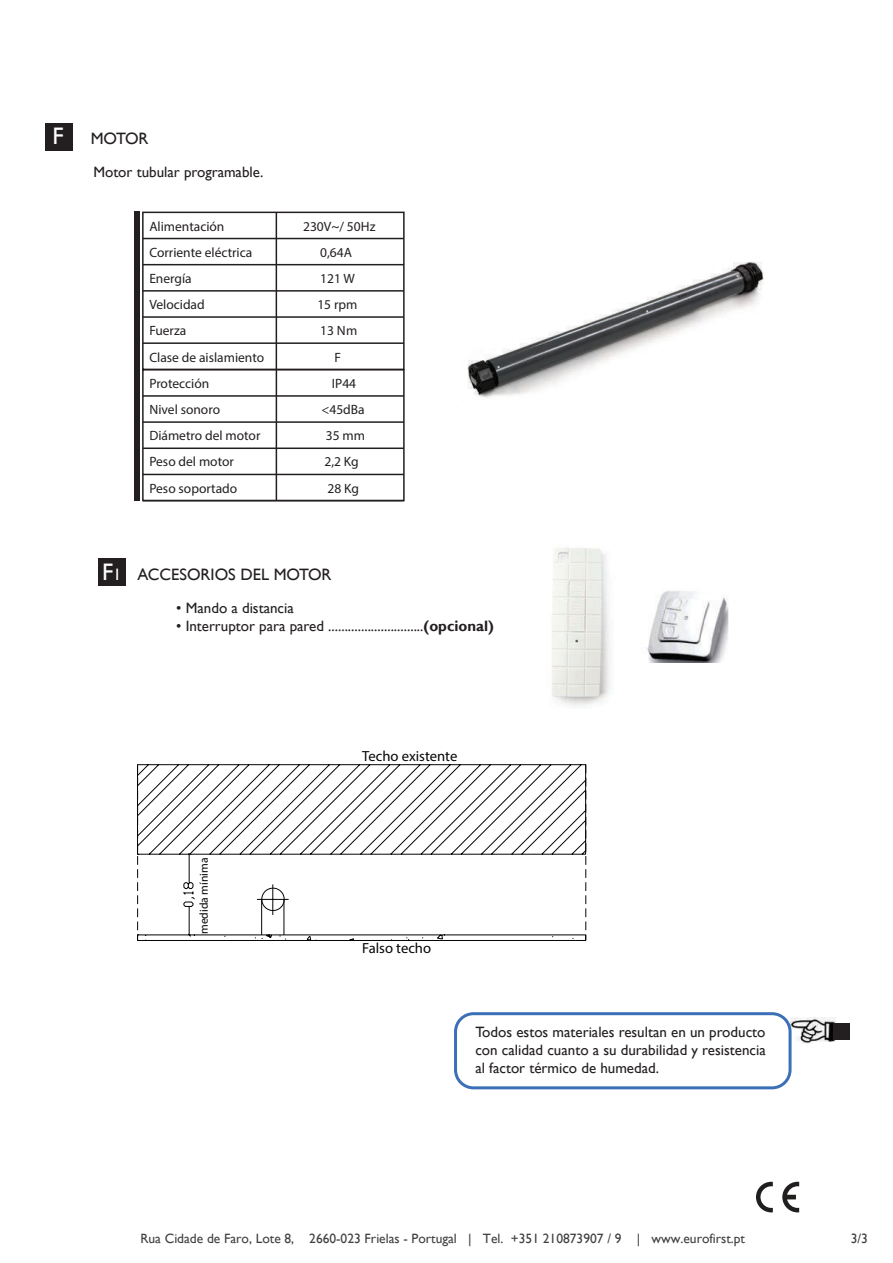
<style>
.page{position:relative;width:893px;height:1263px;background:#fff}
.page>*{position:absolute;margin:0;border:0;box-sizing:border-box;transform-origin:0 0}
.t1{font:23.85px "Gill Sans";color:#fff}
.t2{font:16.5px "Gill Sans";color:#231f20}
.t3{font:15px/18px "Gill Sans";color:#231f20;text-align:justify}
.t4{font:14.7px "Myriad Pro";color:#050504}
.t5{font:13.5px "Myriad Pro";color:#231f20}
.t6{font:13.5px "Gill Sans";color:#404041}
.t7{font:13.5px "Gill Sans";color:#3e3e3f}
.t8{font:11.7px "Myriad Pro";color:#050504}
.s1{font-size:23.85px;color:#fff}
.s2{font-size:16.5px}
.s3{font-weight:700}
</style>
<div class="page">
<svg style="left:756px;top:1182px;width:17px;height:30px"></svg>
<svg style="left:782px;top:1182px;width:17px;height:30px"></svg>
<div style="left:45px;top:123px;width:27px;height:27px;background:#231f20"></div>
<img style="left:790px;top:1018px;width:45px;height:25px">
<div style="left:833px;top:1023px;width:17px;height:16px;background:#231f20"></div>
<div style="left:454px;top:1012px;width:337px;height:77px;border:3px solid #3b70b6;border-radius:18px"></div>
<div style="left:142px;top:212px;width:263px;height:158px;border:2px solid #231f20"></div>
<hr style="left:143px;top:342px;width:261px;height:2px;background:#231f20">
<hr style="left:143px;top:316px;width:261px;height:2px;background:#231f20">
<hr style="left:143px;top:290px;width:261px;height:2px;background:#231f20">
<hr style="left:143px;top:264px;width:261px;height:1px;background:#231f20">
<hr style="left:143px;top:238px;width:261px;height:1px;background:#231f20">
<hr style="left:276px;top:212px;width:1px;height:157px;background:#231f20">
<div style="left:142px;top:369px;width:263px;height:132px;border:2px solid #231f20"></div>
<hr style="left:143px;top:500px;width:261px;height:1px;background:#231f20">
<hr style="left:143px;top:474px;width:261px;height:1px;background:#231f20">
<hr style="left:143px;top:447px;width:261px;height:2px;background:#231f20">
<hr style="left:143px;top:421px;width:261px;height:2px;background:#231f20">
<hr style="left:143px;top:395px;width:261px;height:2px;background:#231f20">
<hr style="left:276px;top:370px;width:1px;height:131px;background:#231f20">
<div style="left:135px;top:369px;width:5px;height:132px;background:#231f20"></div>
<div style="left:135px;top:211px;width:5px;height:159px;background:#231f20"></div>
<div style="left:98px;top:558px;width:28px;height:28px;background:#231f20"></div>
<img style="left:644px;top:590px;width:85px;height:73px">
<img style="left:552px;top:547px;width:59px;height:160px">
<img style="left:467px;top:261px;width:297px;height:137px">
<svg style="left:137px;top:764px;width:449px;height:177px"></svg>
<div style="left:262px;top:888px;width:22px;height:22px;border:1px solid #050504;border-radius:50%"></div>
<hr style="left:284px;top:899px;width:1px;height:36px;background:#050504">
<hr style="left:261px;top:899px;width:1px;height:36px;background:#050504">
<hr style="left:257px;top:899px;width:32px;height:1px;background:#050504">
<hr style="left:273px;top:884px;width:1px;height:31px;background:#050504">
<svg style="left:585px;top:764px;width:1px;height:176px"></svg>
<svg style="left:137px;top:764px;width:1px;height:176px"></svg>
<p class="t2" style="left:53px;top:129px;width:98px"><span class="s1">F</span> MOTOR</p>
<p class="t3" style="left:93px;top:163px;width:172px">Motor tubular programable.</p>
<p class="t5" style="left:149px;top:218px;width:77px">Alimentación</p>
<p class="t5" style="left:149px;top:244px;width:105px">Corriente eléctrica</p>
<p class="t5" style="left:149px;top:270px;width:44px">Energía</p>
<p class="t5" style="left:149px;top:296px;width:57px">Velocidad</p>
<p class="t5" style="left:149px;top:323px;width:39px">Fuerza</p>
<p class="t5" style="left:149px;top:349px;width:116px">Clase de aislamiento</p>
<p class="t5" style="left:149px;top:375px;width:61px">Protección</p>
<p class="t5" style="left:149px;top:401px;width:72px">Nivel sonoro</p>
<p class="t5" style="left:149px;top:427px;width:113px">Diámetro del motor</p>
<p class="t5" style="left:149px;top:453px;width:86px">Peso del motor</p>
<p class="t5" style="left:149px;top:480px;width:89px">Peso soportado</p>
<p class="t5" style="left:303px;top:218px;width:74px">230V~/ 50Hz</p>
<p class="t5" style="left:320px;top:244px;width:33px">0,64A</p>
<p class="t5" style="left:320px;top:270px;width:36px">121 W</p>
<p class="t5" style="left:317px;top:296px;width:42px">15 rpm</p>
<p class="t5" style="left:320px;top:323px;width:38px">13 Nm</p>
<p class="t5" style="left:335px;top:349px;width:8px">F</p>
<p class="t5" style="left:332px;top:375px;width:26px">IP44</p>
<p class="t5" style="left:321px;top:401px;width:45px">&lt;45dBa</p>
<p class="t5" style="left:326px;top:427px;width:41px">35 mm</p>
<p class="t5" style="left:324px;top:453px;width:36px">2,2 Kg</p>
<p class="t5" style="left:327px;top:480px;width:33px">28 Kg</p>
<h1 class="t1" style="left:102px;top:558px;width:21px">F<span class="s2">1</span></h1>
<p class="t2" style="left:138px;top:565px;width:196px">ACCESORIOS DEL MOTOR</p>
<p class="t3" style="left:176px;top:599px;width:119px">• Mando a distancia</p>
<p class="t3" style="left:176px;top:617px;width:319px">• Interruptor para pared .............................<span class="s3">(opcional)</span></p>
<p class="t8" style="left:197px;top:934px;width:78px;rotate:-90deg">medida mínima</p>
<p class="t4" style="left:362px;top:747px;width:97px">Techo existente</p>
<p class="t4" style="left:362px;top:939px;width:70px">Falso techo</p>
<p class="t3" style="left:475px;top:1023px;width:292px">Todos estos materiales resultan en un producto con calidad cuanto a su durabilidad y resistencia al factor térmico de humedad.</p>
<p class="t6" style="left:140px;top:1230px;width:606px">Rua Cidade de Faro, Lote 8, 2660-023 Frielas - Portugal | Tel. +351 210873907 / 9 | www.eurofirst.pt</p>
<p class="t7" style="left:851px;top:1230px;width:19px">3/3</p>
</div>
